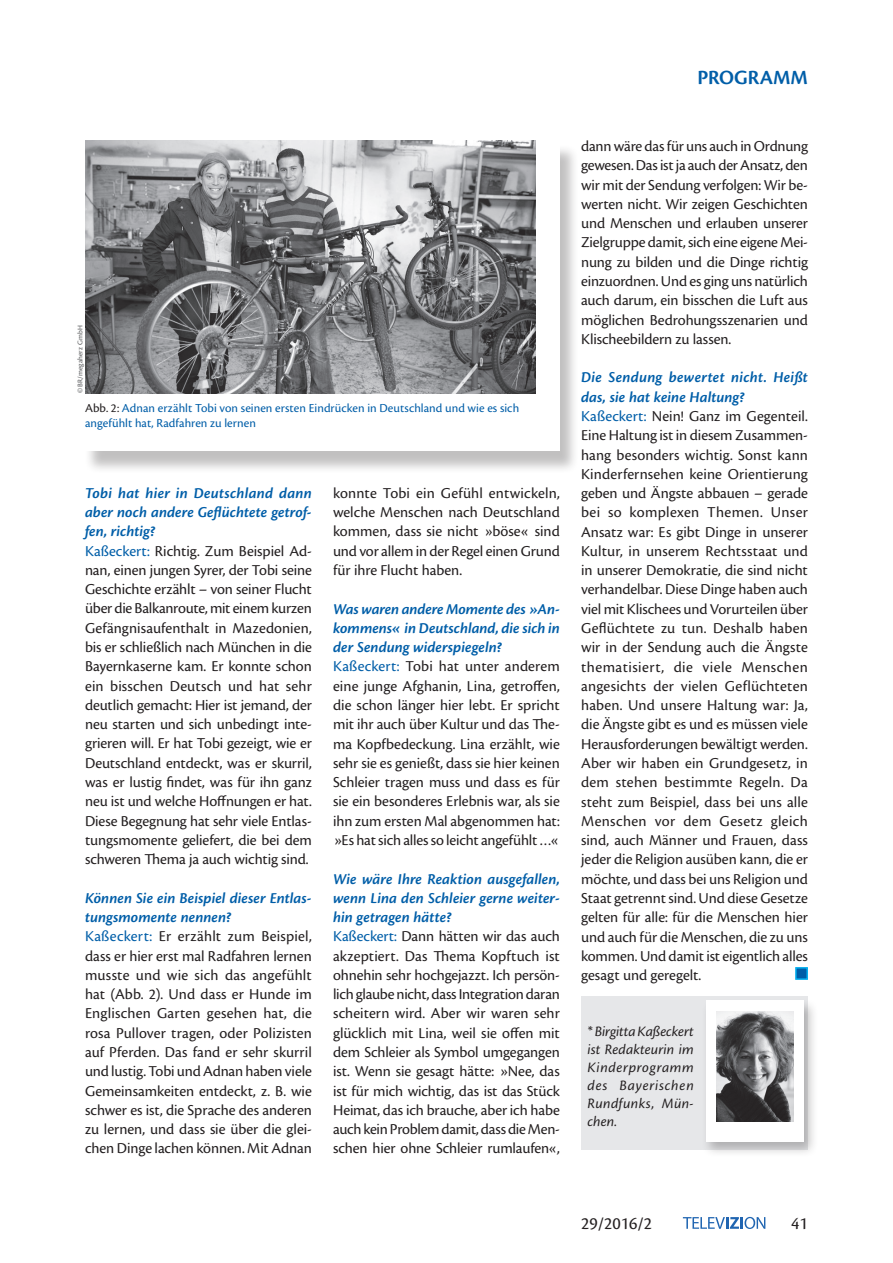
<style>
.page{position:relative;width:893px;height:1263px;background:#fff}
.page>*{position:absolute;margin:0;border:0;box-sizing:border-box;transform-origin:0 0}
.t1{font:600 21px "Cronos Pro";letter-spacing:-.005em;color:#005ea8}
.t2{font:18px "Cronos Pro";color:#231f20}
.t3{font:15.75px/19.4px "Cronos Pro";color:#231f20}
.t4{font:italic 15px/18px "Cronos Pro";letter-spacing:.04em;color:#231f20;text-align:justify}
.t5{font:12.75px/15.3px "Cronos Pro";letter-spacing:.005em;color:#005ea8}
.t6{font:7.5px "Cronos Pro";letter-spacing:.015em;color:#57585a}
.s1{color:#231f20}
.s2{font-weight:600;font-style:italic;color:#005ea8}
.s3{color:#005ea8}
</style>
<div class="page">
<svg style="left:683px;top:1217px;width:82px;height:12px"></svg>
<div style="left:581px;top:996px;width:227px;height:154px;background:#e6e7e9"></div>
<div style="left:701px;top:998px;width:117px;height:160px;background:#231f20;opacity:.28"></div>
<div style="left:706px;top:1000px;width:98px;height:141px;background:#fff"></div>
<img style="left:716px;top:1011px;width:77px;height:110px">
<div style="left:85px;top:145px;width:494px;height:329px;background:#231f20;opacity:.28"></div>
<div style="left:84px;top:140px;width:476px;height:311px;background:#fff"></div>
<img style="left:85px;top:140px;width:451px;height:253px">
<div style="left:795px;top:967px;width:13px;height:13px;background:#005ea8;border:2px solid #00aeef"></div>
<h1 class="t1" style="left:697px;top:65px;width:112px">PROGRAMM</h1>
<p class="t6" style="left:76px;top:393px;width:69px;rotate:-90deg">© BR/megaherz GmbH</p>
<p class="t5" style="left:85px;top:400px;width:436px"><span class="s1">Abb. 2:</span> Adnan erzählt Tobi von seinen ersten Eindrücken in Deutschland und wie es sich angefühlt hat, Radfahren zu lernen</p>
<p class="t3" style="left:85px;top:483px;width:228px"><span class="s2">Tobi hat hier in Deutschland dann aber noch andere Geflüchtete getrof&shy;fen, richtig?<br></span><span class="s3">Kaßeckert:</span> Richtig. Zum Beispiel Ad&shy;nan, einen jungen Syrer, der Tobi seine Geschichte erzählt – von seiner Flucht über die Balkanroute, mit einem kurzen Gefängnisaufenthalt in Mazedonien, bis er schließlich nach München in die Bayernkaserne kam. Er konnte schon ein bisschen Deutsch und hat sehr deutlich gemacht: Hier ist jemand, der neu starten und sich unbedingt inte&shy;grieren will. Er hat Tobi gezeigt, wie er Deutschland entdeckt, was er skurril, was er lustig findet, was für ihn ganz neu ist und welche Hoffnungen er hat.<br>Diese Begegnung hat sehr viele Entlas&shy;tungsmomente geliefert, die bei dem schweren Thema ja auch wichtig sind.</p>
<p class="t3" style="left:85px;top:888px;width:228px"><span class="s2">Können Sie ein Beispiel dieser Entlas&shy;tungsmomente nennen?<br></span><span class="s3">Kaßeckert:</span> Er erzählt zum Beispiel, dass er hier erst mal Radfahren lernen musste und wie sich das angefühlt hat (Abb. 2). Und dass er Hunde im Englischen Garten gesehen hat, die rosa Pullover tragen, oder Polizisten auf Pferden. Das fand er sehr skurril und lustig. Tobi und Adnan haben viele Gemeinsamkeiten entdeckt, z. B. wie schwer es ist, die Sprache des anderen zu lernen, und dass sie über die glei&shy;chen Dinge lachen können. Mit Adnan</p>
<p class="t3" style="left:333px;top:483px;width:228px;text-align:justify">konnte Tobi ein Gefühl entwickeln, welche Menschen nach Deutschland kommen, dass sie nicht »böse« sind und vor allem in der Regel einen Grund für ihre Flucht haben.</p>
<p class="t3" style="left:333px;top:599px;width:228px"><span class="s2">Was waren andere Momente des »An&shy;kommens« in Deutschland, die sich in der Sendung widerspiegeln?<br></span><span class="s3">Kaßeckert:</span> Tobi hat unter anderem eine junge Afghanin, Lina, getroffen, die schon länger hier lebt. Er spricht mit ihr auch über Kultur und das The&shy;ma Kopfbedeckung. Lina erzählt, wie sehr sie es genießt, dass sie hier keinen Schleier tragen muss und dass es für sie ein besonderes Erlebnis war, als sie ihn zum ersten Mal abgenommen hat: »Es hat sich alles so leicht angefühlt …«</p>
<p class="t3" style="left:333px;top:869px;width:228px"><span class="s2">Wie wäre Ihre Reaktion ausgefallen, wenn Lina den Schleier gerne weiter&shy;hin getragen hätte?<br></span><span class="s3">Kaßeckert:</span> Dann hätten wir das auch akzeptiert. Das Thema Kopftuch ist ohnehin sehr hochgejazzt. Ich persön&shy;lich glaube nicht, dass Integration daran scheitern wird. Aber wir waren sehr glücklich mit Lina, weil sie offen mit dem Schleier als Symbol umgegangen ist. Wenn sie gesagt hätte: »Nee, das ist für mich wichtig, das ist das Stück Heimat, das ich brauche, aber ich habe auch kein Problem damit, dass die Men&shy;schen hier ohne Schleier rumlaufen«,</p>
<p class="t3" style="left:581px;top:136px;width:228px;text-align:justify">dann wäre das für uns auch in Ordnung gewesen. Das ist ja auch der Ansatz, den wir mit der Sendung verfolgen: Wir be&shy;werten nicht. Wir zeigen Geschichten und Menschen und erlauben unserer Zielgruppe damit, sich eine eigene Mei&shy;nung zu bilden und die Dinge richtig einzuordnen. Und es ging uns natürlich auch darum, ein bisschen die Luft aus möglichen Bedrohungsszenarien und Klischeebildern zu lassen.</p>
<p class="t3" style="left:581px;top:368px;width:228px"><span class="s2">Die Sendung bewertet nicht. Heißt das, sie hat keine Haltung?<br></span><span class="s3">Kaßeckert:</span> Nein! Ganz im Gegenteil.<br>Eine Haltung ist in diesem Zusammen&shy;hang besonders wichtig. Sonst kann Kinderfernsehen keine Orientierung geben und Ängste abbauen – gerade bei so komplexen Themen. Unser Ansatz war: Es gibt Dinge in unserer Kultur, in unserem Rechtsstaat und in unserer Demokratie, die sind nicht verhandelbar. Diese Dinge haben auch viel mit Klischees und Vorurteilen über Geflüchtete zu tun. Deshalb haben wir in der Sendung auch die Ängste thematisiert, die viele Menschen angesichts der vielen Geflüchteten haben. Und unsere Haltung war: Ja, die Ängste gibt es und es müssen viele Herausforderungen bewältigt werden.<br>Aber wir haben ein Grundgesetz, in dem stehen bestimmte Regeln. Da steht zum Beispiel, dass bei uns alle Menschen vor dem Gesetz gleich sind, auch Männer und Frauen, dass jeder die Religion ausüben kann, die er möchte, und dass bei uns Religion und Staat getrennt sind. Und diese Gesetze gelten für alle: für die Menschen hier und auch für die Menschen, die zu uns kommen. Und damit ist eigentlich alles gesagt und geregelt.</p>
<p class="t4" style="left:587px;top:1022px;width:108px">* Birgitta Kaßeckert ist Redakteurin im Kinderprogramm des Bayerischen Rundfunks, Mün&shy;chen.</p>
<p class="t2" style="left:581px;top:1213px;width:73px">29/2016/2</p>
<p class="t2" style="left:791px;top:1213px;width:18px">41</p>
</div>
